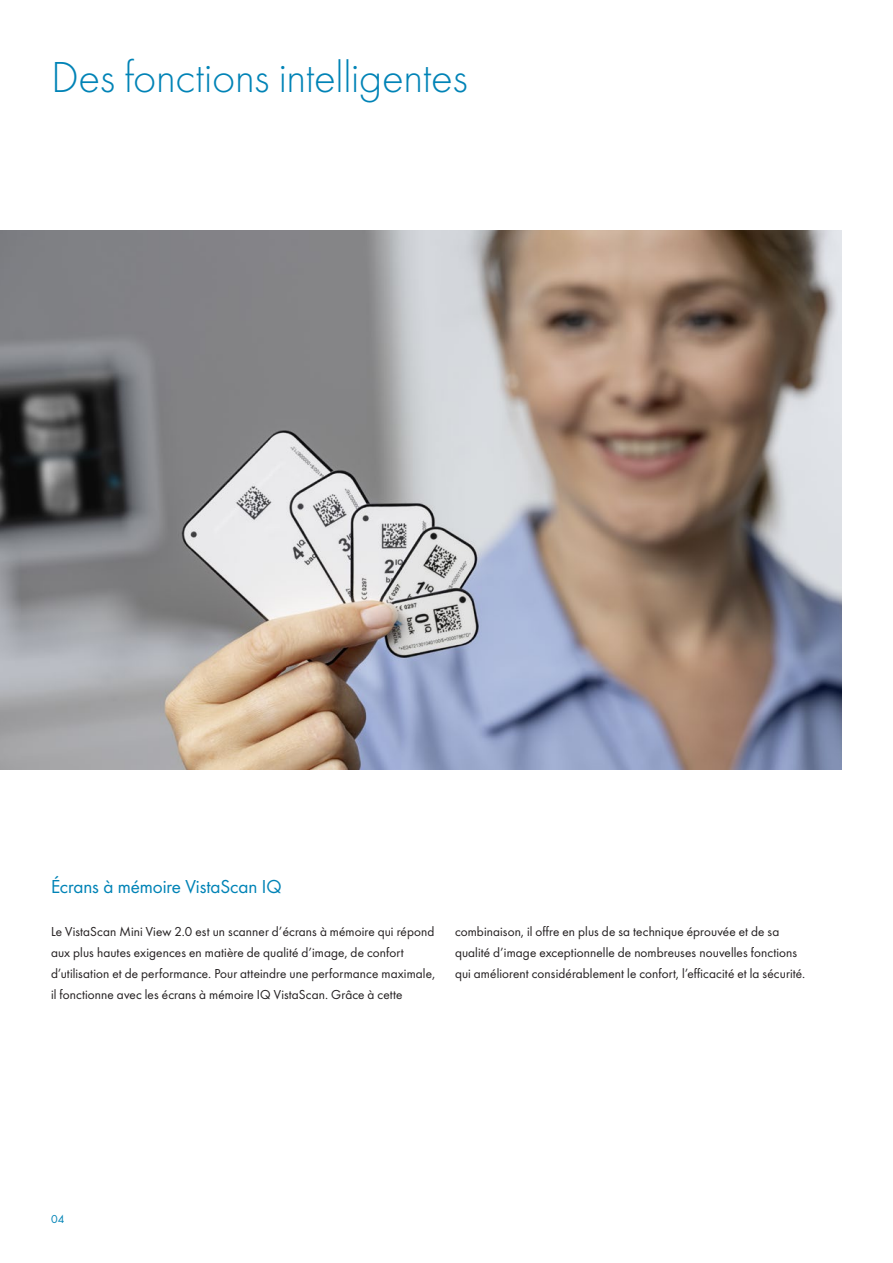
<style>
.page{position:relative;width:893px;height:1263px;background:#fff}
.page>*{position:absolute;margin:0;border:0;box-sizing:border-box;transform-origin:0 0}
.t1{font:300 45px "Futura";letter-spacing:-.01em;color:#0083b6}
.t2{font:19.5px "Futura Boo";letter-spacing:-.005em;color:#0083b6}
.t3{font:13.5px/21.3px "Futura Boo";letter-spacing:.01em;color:#231f20}
.t4{font:12px "Futura Boo";color:#0083b6}
</style>
<div class="page">
<img style="left:0;top:230px;width:842px;height:540px">
<h1 class="t1" style="left:51px;top:49px;width:418px">Des fonctions intelligentes</h1>
<h2 class="t2" style="left:51px;top:873px;width:232px">Écrans à mémoire VistaScan IQ</h2>
<p class="t3" style="left:51px;top:920px;width:386px">Le VistaScan Mini View 2.0 est un scanner d’écrans à mémoire qui répond aux plus hautes exigences en matière de qualité d’image, de confort d’utilisation et de performance. Pour atteindre une performance maximale, il fonctionne avec les écrans à mémoire IQ VistaScan. Grâce à cette</p>
<p class="t3" style="left:455px;top:920px;width:352px">combinaison, il offre en plus de sa technique éprouvée et de sa qualité d’image exceptionnelle de nombreuses nouvelles fonctions qui améliorent considérablement le confort, l’efficacité et la sécurité.</p>
<p class="t4" style="left:51px;top:1210px;width:15px">04</p>
</div>
